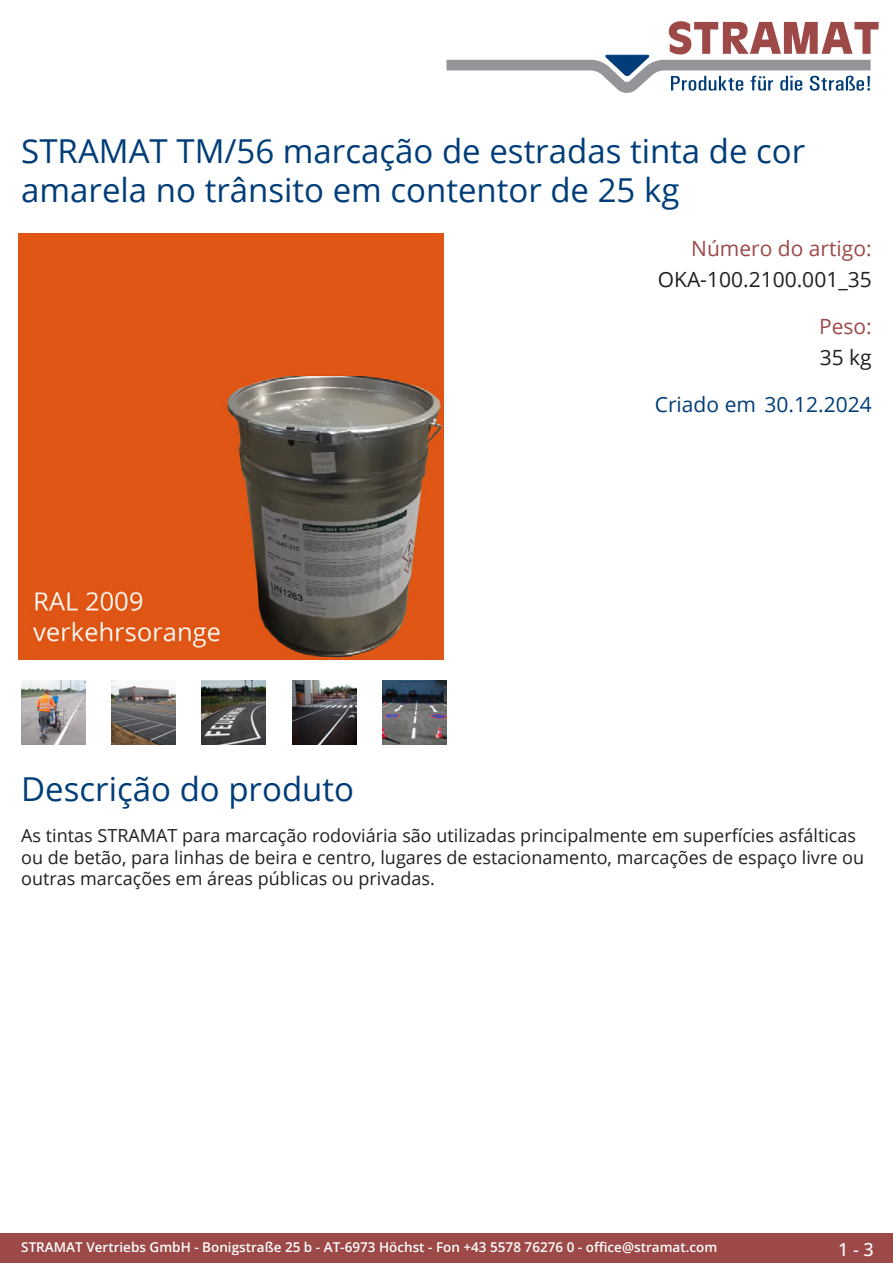
<style>
.page{position:relative;width:893px;height:1263px;background:#fff}
.page>*{position:absolute;margin:0;border:0;box-sizing:border-box;transform-origin:0 0}
.Produkttitel{font:33px/39.6px "Open Sans";color:#003d78}
.TechDaten_Inhalt{font:21px "Open Sans";color:#231f20}
.TechDaten_Überschrif{font:21px "Open Sans";color:#9c4948}
.Erstellungsdatum{font:21px "Open Sans";color:#003d78}
.Beschreibung_Text{font:18px/21.6px "Open Sans";color:#231f20}
.t1{font:500 18px "Open Sans";color:#fff}
.t2{font:600 13.5px "Open Sans";color:#fff}
</style>
<div class="page">
<div style="left:0;top:1233px;width:893px;height:30px;background:#9c4948"></div>
<svg style="left:446px;top:21px;width:433px;height:72px"></svg>
<img style="left:18px;top:234px;width:425px;height:425px">
<img style="left:21px;top:680px;width:64px;height:64px">
<img style="left:112px;top:680px;width:63px;height:64px">
<img style="left:202px;top:680px;width:64px;height:64px">
<img style="left:292px;top:680px;width:64px;height:64px">
<img style="left:383px;top:680px;width:63px;height:64px">
<p class="Produkttitel" style="left:21px;top:130px;width:785px">STRAMAT TM/56 marcação de estradas tinta de cor amarela no trânsito em contentor de 25 kg</p>
<p class="TechDaten_Überschrif" style="left:691px;top:234px;width:182px">Número do artigo:</p>
<p class="TechDaten_Inhalt" style="left:658px;top:265px;width:216px">OKA-100.2100.001_35</p>
<p class="TechDaten_Überschrif" style="left:819px;top:312px;width:54px">Peso:</p>
<p class="TechDaten_Inhalt" style="left:820px;top:343px;width:54px">35 kg</p>
<p class="Erstellungsdatum" style="left:655px;top:390px;width:218px">Criado em 30.12.2024</p>
<p class="Produkttitel" style="left:21px;top:768px;width:334px">Descrição do produto</p>
<p class="Beschreibung_Text" style="left:21px;top:824px;width:844px">As tintas STRAMAT para marcação rodoviária são utilizadas principalmente em superfícies asfálticas ou de betão, para linhas de beira e centro, lugares de estacionamento, marcações de espaço livre ou outras marcações em áreas públicas ou privadas.</p>
<p class="t2" style="left:21px;top:1238px;width:698px">STRAMAT Vertriebs GmbH - Bonigstraße 25 b - AT-6973 Höchst - Fon +43 5578 76276 0 - office@stramat.com</p>
<p class="t1" style="left:838px;top:1237px;width:37px">1 - 3</p>
</div>
